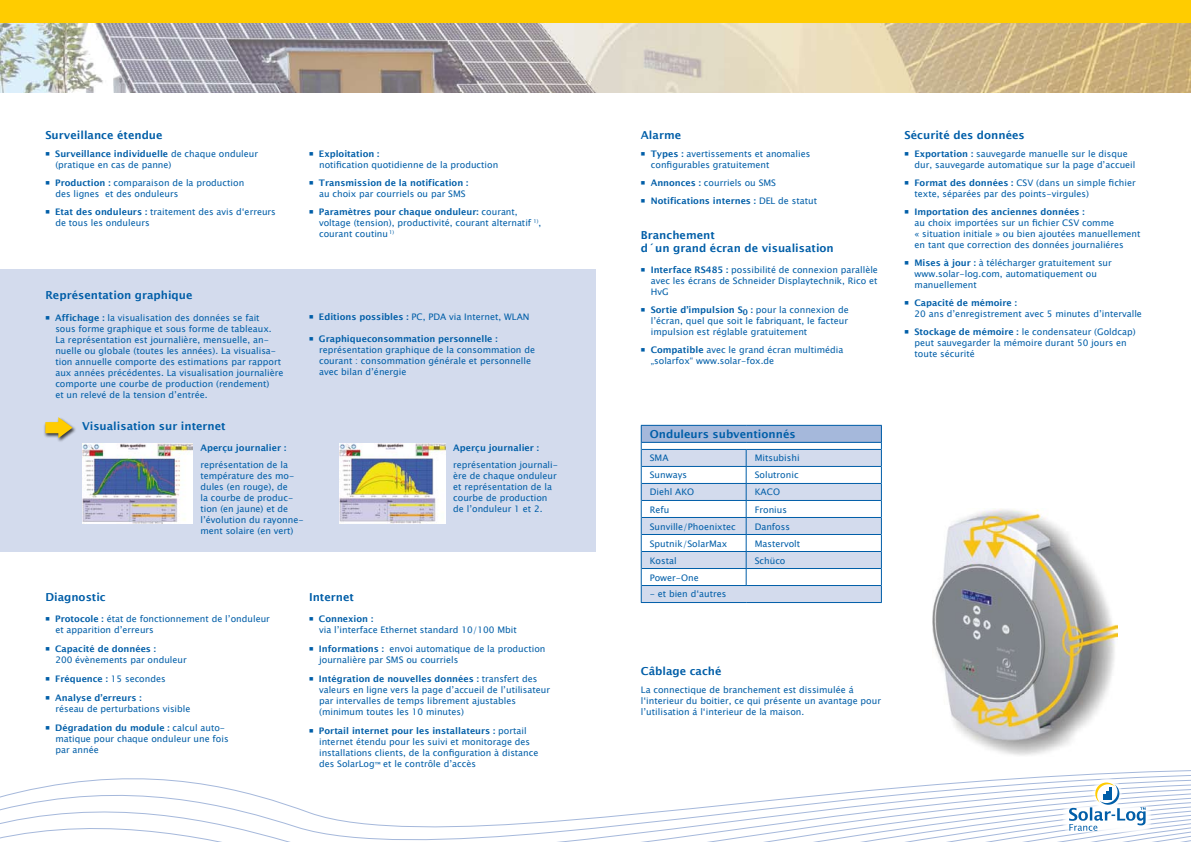
<style>
.page{position:relative;width:1191px;height:842px;background:#fff}
.page>*{position:absolute;margin:0;border:0;box-sizing:border-box;transform-origin:0 0}
.t1{font:600 11px/13px "Lucida Sans";color:#005ea8}
.t2{font:9px/11px "Lucida Sans Unicode";color:#005ea8}
.t3{font:600 9px "Lucida Sans";color:#005ea8}
.s1{font-family:"Lucida Sans Unicode";font-weight:400}
.s2{font-family:"Lucida Sans";font-weight:600}
.s3{font-size:7px}
</style>
<div class="page">
<svg style="left:0;top:770px;width:1191px;height:72px"></svg>
<img style="left:0;top:22px;width:1191px;height:71px">
<div style="left:0;top:269px;width:595px;height:282px;background:#d3dbed"></div>
<div style="left:44px;top:416px;width:37px;height:31px;background:#000;opacity:.75"></div>
<svg style="left:45px;top:417px;width:28px;height:21px"></svg>
<img style="left:933px;top:509px;width:184px;height:247px">
<hr style="left:641px;top:425px;width:105px;height:1px;background:#005ea8">
<hr style="left:746px;top:425px;width:135px;height:1px;background:#005ea8">
<hr style="left:641px;top:602px;width:105px;height:1px;background:#005ea8">
<hr style="left:746px;top:602px;width:135px;height:1px;background:#005ea8">
<svg style="left:641px;top:426px;width:241px;height:176px"></svg>
<hr style="left:746px;top:551px;width:135px;height:1px;background:#005ea8">
<hr style="left:746px;top:568px;width:135px;height:1px;background:#005ea8">
<hr style="left:641px;top:585px;width:105px;height:1px;background:#005ea8">
<hr style="left:746px;top:585px;width:135px;height:1px;background:#005ea8">
<img style="left:82px;top:444px;width:110px;height:79px">
<img style="left:340px;top:444px;width:105px;height:79px">
<div style="left:0;top:0;width:1191px;height:22px;background:#fc0"></div>
<svg style="left:1062px;top:778px;width:89px;height:55px"></svg>
<p class="t1" style="left:45px;top:128px;width:119px">Surveillance étendue</p>
<p class="t3" style="left:45px;top:149px;width:214px">■ Surveillance individuelle <span class="s1">de chaque onduleur</span></p>
<p class="t2" style="left:55px;top:159px;width:118px">(pratique en cas de panne)</p>
<p class="t2" style="left:55px;top:177px;width:190px;text-indent:-10px">■ <span class="s2">Production :</span> comparaison de la production des lignes et des onduleurs</p>
<p class="t2" style="left:55px;top:206px;width:222px;text-indent:-10px">■ <span class="s2">Etat des onduleurs :</span> traitement des avis d‘erreurs de tous les onduleurs</p>
<p class="t3" style="left:309px;top:149px;width:72px">■ Exploitation :</p>
<p class="t2" style="left:319px;top:159px;width:181px">notification quotidienne de la production</p>
<p class="t3" style="left:309px;top:178px;width:161px">■ Transmission de la notification :</p>
<p class="t2" style="left:319px;top:188px;width:148px">au choix par courriels ou par SMS</p>
<p class="t3" style="left:309px;top:207px;width:210px">■ Paramètres pour chaque onduleur: <span class="s1">courant,</span></p>
<p class="t2" style="left:319px;top:217px;width:224px">voltage (tension), productivité, courant alternatif <sup>1)</sup>, courant coutinu <sup>1)</sup></p>
<p class="t1" style="left:45px;top:289px;width:149px">Représentation graphique</p>
<p class="t2" style="left:55px;top:312px;width:230px;text-indent:-10px">■ <span class="s2">Affichage :</span> la visualisation des données se fait<br>sous forme graphique et sous forme de tableaux.<br>La représentation est journalière, mensuelle, an&shy;nuelle ou globale (toutes les années). La visualisa&shy;tion annuelle comporte des estimations par rapport aux années précédentes. La visualisation journalière comporte une courbe de production (rendement)<br>et un relevé de la tension d’entrée.</p>
<p class="t2" style="left:309px;top:312px;width:222px">■ <span class="s2">Editions possibles :</span> PC, PDA via Internet, WLAN</p>
<p class="t3" style="left:309px;top:334px;width:190px">■ Graphiqueconsommation personnelle :</p>
<p class="t2" style="left:319px;top:345px;width:217px">représentation graphique de la consommation de courant : consommation générale et personnelle avec bilan d’énergie</p>
<p class="t1" style="left:82px;top:419px;width:145px">Visualisation sur internet</p>
<p class="t3" style="left:200px;top:442px;width:87px">Aperçu journalier :</p>
<p class="t2" style="left:200px;top:459px;width:105px">représentation de la température des mo&shy;dules (en rouge), de<br>la courbe de produc&shy;tion (en jaune) et de l’évolution du rayonne&shy;ment solaire (en vert)</p>
<p class="t3" style="left:453px;top:442px;width:87px">Aperçu journalier :</p>
<p class="t2" style="left:453px;top:459px;width:106px">représentation journali&shy;ère de chaque onduleur et représentation de la courbe de production de l’onduleur 1 et 2.</p>
<p class="t1" style="left:45px;top:590px;width:62px">Diagnostic</p>
<p class="t2" style="left:55px;top:613px;width:216px;text-indent:-10px">■ <span class="s2">Protocole :</span> état de fonctionnement de l’onduleur et apparition d’erreurs</p>
<p class="t3" style="left:45px;top:644px;width:112px">■ Capacité de données :</p>
<p class="t2" style="left:55px;top:654px;width:133px">200 évènements par onduleur</p>
<p class="t3" style="left:45px;top:674px;width:122px">■ Fréquence : <span class="s1">15 secondes</span></p>
<p class="t3" style="left:45px;top:693px;width:98px">■ Analyse d’erreurs :</p>
<p class="t2" style="left:55px;top:703px;width:137px">réseau de perturbations visible</p>
<p class="t3" style="left:45px;top:723px;width:181px">■ Dégradation du module : <span class="s1">calcul auto-</span></p>
<p class="t2" style="left:55px;top:733px;width:175px">matique pour chaque onduleur une fois par année</p>
<p class="t1" style="left:309px;top:590px;width:46px">Internet</p>
<p class="t3" style="left:309px;top:614px;width:66px">■ Connexion :</p>
<p class="t2" style="left:319px;top:624px;width:199px">via l’interface Ethernet standard 10/100 Mbit</p>
<p class="t2" style="left:319px;top:643px;width:228px;text-indent:-10px">■ <span class="s2">Informations :</span> envoi automatique de la production journalière par SMS ou courriels</p>
<p class="t3" style="left:309px;top:674px;width:230px">■ Intégration de nouvelles données : <span class="s1">transfert des</span></p>
<p class="t2" style="left:319px;top:684px;width:232px">valeurs en ligne vers la page d’accueil de l’utilisateur par intervalles de temps librement ajustables (minimum toutes les 10 minutes)</p>
<p class="t3" style="left:309px;top:726px;width:219px">■ Portail internet pour les installateurs : <span class="s1">portail</span></p>
<p class="t2" style="left:319px;top:736px;width:221px">internet étendu pour les suivi et monitorage des installations clients, de la configuration à distance des SolarLog<span class="s3">™</span> et le contrôle d’accès</p>
<p class="t1" style="left:641px;top:128px;width:42px">Alarme</p>
<p class="t2" style="left:651px;top:148px;width:161px;text-indent:-10px">■ <span class="s2">Types :</span> avertissements et anomalies configurables gratuitement</p>
<p class="t2" style="left:641px;top:177px;width:137px">■ <span class="s2">Annonces :</span> courriels ou SMS</p>
<p class="t3" style="left:641px;top:196px;width:178px">■ Notifications internes : <span class="s1">DEL de statut</span></p>
<p class="t1" style="left:641px;top:228px;width:194px">Branchement<br>d´un grand écran de visualisation</p>
<p class="t2" style="left:651px;top:264px;width:229px;text-align:justify;text-indent:-10px">■ <span class="s2">Interface RS485 :</span> possibilité de connexion parallèle avec les écrans de Schneider Displaytechnik, Rico et HvG</p>
<p class="t3" style="left:641px;top:305px;width:209px">■ Sortie d’impulsion S<sub>0</sub> : <span class="s1">pour la connexion de</span></p>
<p class="t2" style="left:651px;top:315px;width:199px">l’écran, quel que soit le fabriquant, le facteur impulsion est réglable gratuitement</p>
<p class="t2" style="left:651px;top:344px;width:194px;text-indent:-10px">■ <span class="s2">Compatible</span> avec le grand écran multimédia „solarfox“ www.solar-fox.de</p>
<p class="t1" style="left:650px;top:428px;width:147px">Onduleurs subventionnés</p>
<p class="t2" style="left:650px;top:453px;width:20px">SMA</p>
<p class="t2" style="left:754px;top:453px;width:46px">Mitsubishi</p>
<p class="t2" style="left:650px;top:470px;width:39px">Sunways</p>
<p class="t2" style="left:754px;top:470px;width:45px">Solutronic</p>
<p class="t2" style="left:650px;top:487px;width:46px">Diehl AKO</p>
<p class="t2" style="left:754px;top:487px;width:27px">KACO</p>
<p class="t2" style="left:650px;top:504px;width:21px">Refu</p>
<p class="t2" style="left:754px;top:504px;width:34px">Fronius</p>
<p class="t2" style="left:650px;top:521px;width:88px">Sunville/Phoenixtec</p>
<p class="t2" style="left:754px;top:521px;width:37px">Danfoss</p>
<p class="t2" style="left:650px;top:538px;width:79px">Sputnik/SolarMax</p>
<p class="t2" style="left:754px;top:538px;width:47px">Mastervolt</p>
<p class="t2" style="left:650px;top:555px;width:28px">Kostal</p>
<p class="t2" style="left:754px;top:555px;width:32px">Schüco</p>
<p class="t2" style="left:650px;top:572px;width:50px">Power-One</p>
<p class="t2" style="left:650px;top:588px;width:78px">- et bien d‘autres</p>
<p class="t1" style="left:904px;top:128px;width:122px">Sécurité des données</p>
<p class="t2" style="left:914px;top:148px;width:222px;text-indent:-10px">■ <span class="s2">Exportation :</span> sauvegarde manuelle sur le disque dur, sauvegarde automatique sur la page d’accueil</p>
<p class="t2" style="left:914px;top:177px;width:223px;text-indent:-10px">■ <span class="s2">Format des données :</span> CSV (dans un simple fichier texte, séparées par des points-virgules)</p>
<p class="t3" style="left:904px;top:207px;width:182px">■ Importation des anciennes données :</p>
<p class="t2" style="left:914px;top:217px;width:227px">au choix importées sur un fichier CSV comme<br>« situation initiale » ou bien ajoutées manuellement en tant que correction des données journaliéres</p>
<p class="t2" style="left:914px;top:257px;width:199px;text-indent:-10px">■ <span class="s2">Mises à jour :</span> à télécharger gratuitement sur www.solar-log.com, automatiquement ou manuellement</p>
<p class="t3" style="left:904px;top:298px;width:114px">■ Capacité de mémoire :</p>
<p class="t2" style="left:914px;top:308px;width:229px">20 ans d’enregistrement avec 5 minutes d’intervalle</p>
<p class="t2" style="left:914px;top:326px;width:222px;text-indent:-10px">■ <span class="s2">Stockage de mémoire :</span> le condensateur (Goldcap) peut sauvegarder la mémoire durant 50 jours en toute sécurité</p>
<p class="t1" style="left:641px;top:664px;width:82px">Câblage caché</p>
<p class="t2" style="left:641px;top:684px;width:242px">La connectique de branchement est dissimulée á l‘interieur du boitier, ce qui présente un avantage pour l’utilisation á l‘interieur de la maison.</p>
</div>
